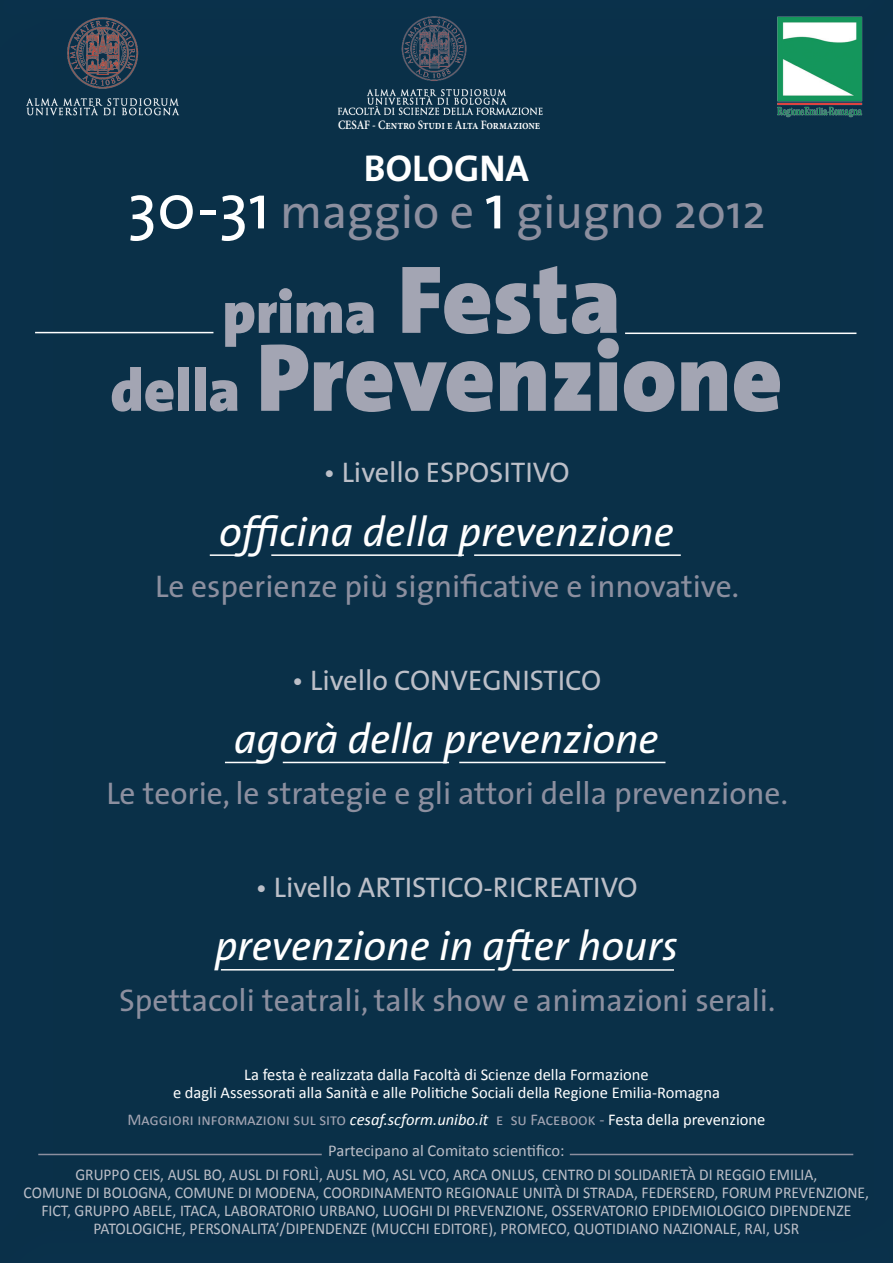
<style>
.page{position:relative;width:893px;height:1263px;background:#0a3048}
.page>*{position:absolute;margin:0;border:0;box-sizing:border-box;transform-origin:0 0}
.t1{font:900 97.5px "The Sans";color:#a3a5b3}
.t2{font:900 60px "The Sans";color:#a3a5b3}
.t3{font:47.85px "The Sans";color:#8c8f9f}
.t4{font:italic 42px "The Sans";color:#fff}
.t5{font:700 37.5px "The Sans";color:#fff}
.t6{font:31.5px "The Sans";color:#8c8f9f}
.t7{font:28.5px "The Sans";color:#bcbfc8}
.t8{font:16.5px/18px "Calibri";color:#bcbfc8;text-align:center;scale:.94 1}
.t9{font:16.5px/18px "Calibri";color:#fff;text-align:center}
.t10{font:16.5px/24px "Calibri";color:#bcbfc8;text-align:center}
.t11{font:16.5px "Calibri";color:#a3a5b3}
.t12{font:600 12.75px "Minion Pro";letter-spacing:-.01em;color:#fff;scale:.85 1}
.s1{font-size:63.9px;color:#fff}
.s2{font-size:97.5px}
.s3{font-size:60px}
.s4{font-style:italic;color:#fff}
.s5{color:#fff}
</style>
<div class="page">
<img style="left:26px;top:17px;width:153px;height:99px">
<img style="left:777px;top:16px;width:86px;height:102px">
<hr style="left:38px;top:1154px;width:284px;height:1px;background:#8c8f9f">
<hr style="left:570px;top:1154px;width:283px;height:1px;background:#8c8f9f">
<hr style="left:35px;top:332px;width:178px;height:1px;background:#fff">
<hr style="left:625px;top:333px;width:231px;height:1px;background:#fff">
<hr style="left:210px;top:554px;width:30px;height:2px;background:#fff">
<hr style="left:271px;top:554px;width:193px;height:2px;background:#fff">
<hr style="left:474px;top:554px;width:207px;height:2px;background:#fff">
<hr style="left:225px;top:762px;width:38px;height:1px;background:#fff">
<hr style="left:283px;top:762px;width:166px;height:1px;background:#fff">
<hr style="left:459px;top:762px;width:206px;height:1px;background:#fff">
<hr style="left:221px;top:969px;width:274px;height:1px;background:#fff">
<hr style="left:512px;top:969px;width:162px;height:2px;background:#fff">
<img style="left:337px;top:16px;width:206px;height:100px">
<p class="t12" style="left:338px;top:116px;width:240px">CESAF - Centro Studi e Alta Formazione</p>
<h3 class="t5" style="left:364px;top:136px;width:167px">BOLOGNA</h3>
<h3 class="t3" style="left:127px;top:172px;width:640px"><span class="s1">30-31</span> maggio e <span class="s1">1</span> giugno 2012</h3>
<h2 class="t2" style="left:222px;top:262px;width:400px">prima <span class="s2">Festa</span></h2>
<h1 class="t1" style="left:110px;top:295px;width:674px"><span class="s3">della</span> Prevenzione</h1>
<h3 class="t7" style="left:323px;top:449px;width:248px">• Livello ESPOSITIVO</h3>
<h3 class="t4" style="left:219px;top:496px;width:456px">officina della prevenzione</h3>
<h3 class="t6" style="left:155px;top:560px;width:585px">Le esperienze più significative e innovative.</h3>
<h3 class="t7" style="left:292px;top:656px;width:311px">• Livello CONVEGNISTICO</h3>
<h3 class="t4" style="left:234px;top:704px;width:426px">agorà della prevenzione</h3>
<h3 class="t6" style="left:106px;top:767px;width:683px">Le teorie, le strategie e gli attori della prevenzione.</h3>
<h3 class="t7" style="left:255px;top:863px;width:384px">• Livello ARTISTICO-RICREATIVO</h3>
<h3 class="t4" style="left:215px;top:911px;width:465px">prevenzione in after hours</h3>
<h3 class="t6" style="left:119px;top:974px;width:658px">Spettacoli teatrali, talk show e animazioni serali.</h3>
<p class="t9" style="left:173px;top:1065px;width:548px">La festa è realizzata dalla Facoltà di Scienze della Formazione<br>e dagli Assessorati alla Sanità e alle Politiche Sociali della Regione Emilia-Romagna</p>
<p class="t11" style="left:127px;top:1109px;width:639px">Maggiori informazioni sul sito <span class="s4">cesaf.scform.unibo.it</span> e su Facebook - <span class="s5">Festa della prevenzione</span></p>
<p class="t10" style="left:75px;top:1138px;width:743px">Partecipano al Comitato scientifico:<br>GRUPPO CEIS, AUSL BO, AUSL DI FORLÌ, AUSL MO, ASL VCO, ARCA ONLUS, CENTRO DI SOLIDARIETÀ DI REGGIO EMILIA,</p>
<p class="t8" style="left:24px;top:1183px;width:901px">COMUNE DI BOLOGNA, COMUNE DI MODENA, COORDINAMENTO REGIONALE UNITÀ DI STRADA, FEDERSERD, FORUM PREVENZIONE,<br>FICT, GRUPPO ABELE, ITACA, LABORATORIO URBANO, LUOGHI DI PREVENZIONE, OSSERVATORIO EPIDEMIOLOGICO DIPENDENZE<br>PATOLOGICHE, PERSONALITA’/DIPENDENZE (MUCCHI EDITORE), PROMECO, QUOTIDIANO NAZIONALE, RAI, USR</p>
</div>
